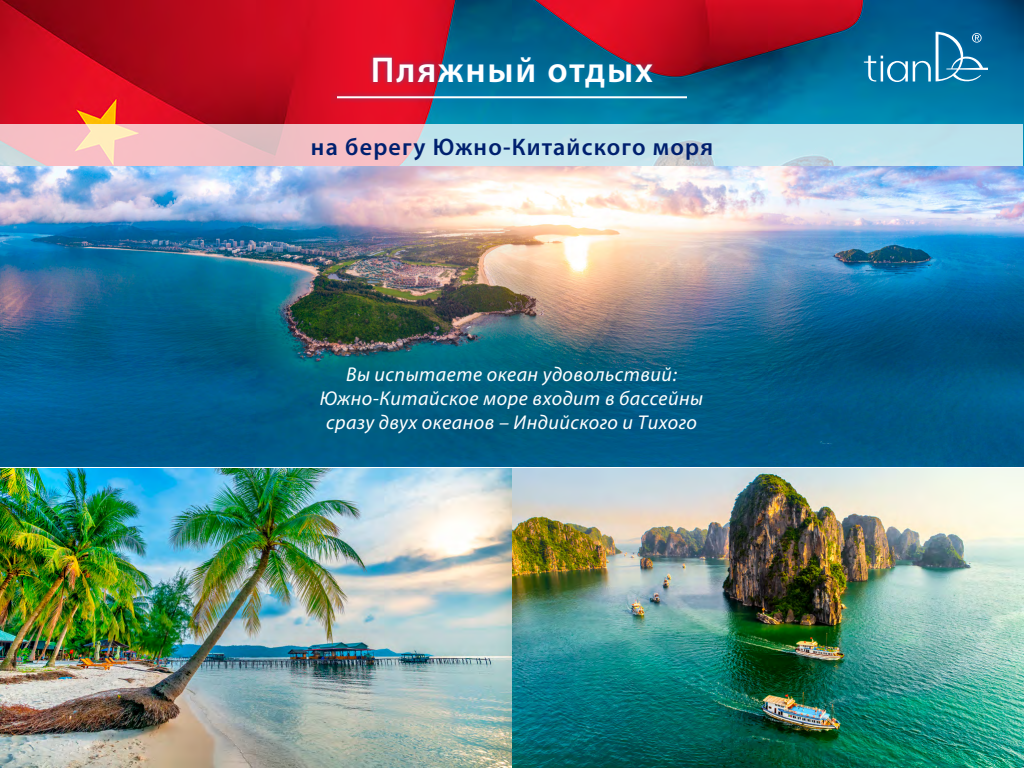
<style>
.page{position:relative;width:1024px;height:768px;background:#fff}
.page>*{position:absolute;margin:0;border:0;box-sizing:border-box;transform-origin:0 0}
.t1{font:600 36px "Myriad Pro";letter-spacing:.05em;color:#fff}
.t2{font:600 24px "Myriad Pro";letter-spacing:.05em;color:#00206f}
.t3{font:italic 20px/24px "Myriad Pro";letter-spacing:.025em;color:#fff;text-align:center}
</style>
<div class="page">
<img style="left:0;top:0;width:1024px;height:124px">
<svg style="left:0;top:124px;width:1024px;height:42px;background:#d4d4db"></svg>
<div style="left:859px;top:26px;width:135px;height:61px;background:#007fd6;opacity:.5"></div>
<svg style="left:864px;top:32px;width:124px;height:52px;background:#2580aa"></svg>
<div style="left:368px;top:51px;width:290px;height:42px;background:#007fd6;opacity:.5"></div>
<div style="left:332px;top:90px;width:360px;height:14px;background:#007fd6;opacity:.5"></div>
<hr style="left:337px;top:96px;width:350px;height:2px;background:#fff">
<img style="left:0;top:468px;width:511px;height:300px">
<img style="left:513px;top:468px;width:511px;height:300px">
<img style="left:0;top:166px;width:255px;height:300px">
<img style="left:257px;top:166px;width:510px;height:300px">
<img style="left:769px;top:166px;width:255px;height:300px">
<h1 class="t1" style="left:371px;top:47px;width:284px">Пляжный отдых</h1>
<p class="t2" style="left:311px;top:131px;width:404px">на берегу Южно-Китайского моря</p>
<p class="t3" style="left:320px;top:362px;width:385px">Вы испытаете океан удовольствий:<br>Южно-Китайское море входит в бассейны сразу двух океанов – Индийского и Тихого</p>
</div>
